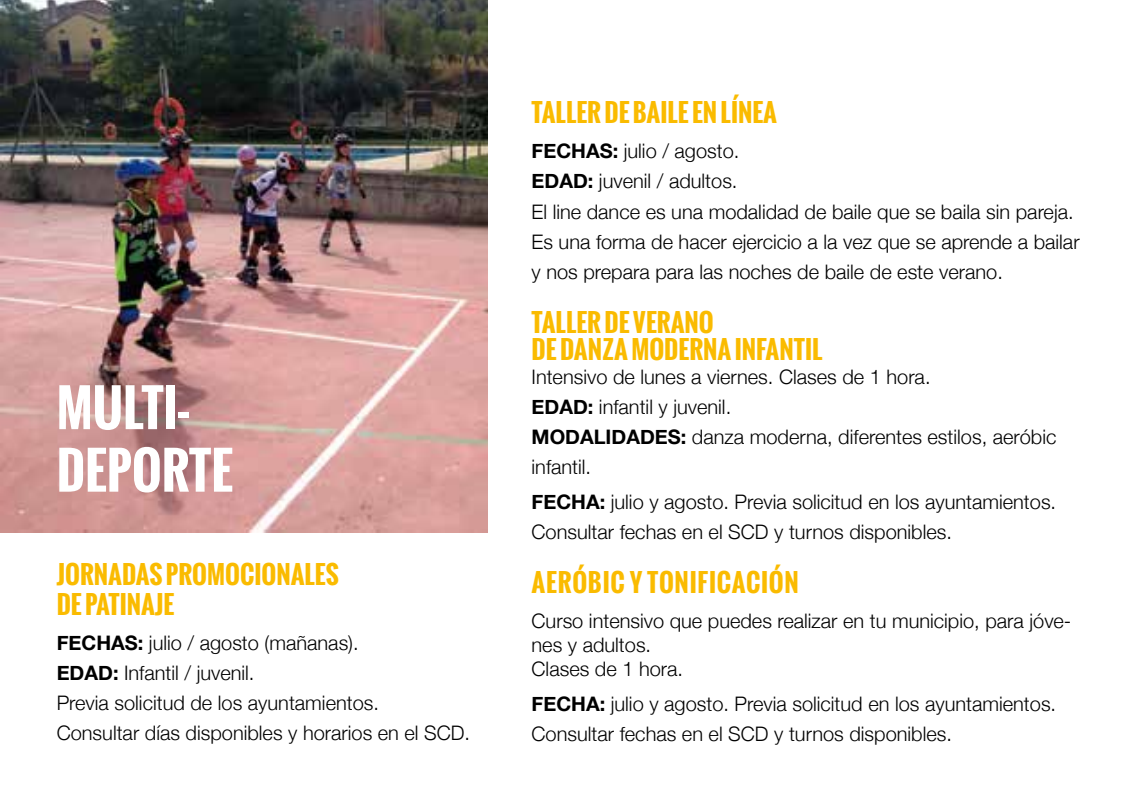
<style>
.page{position:relative;width:1134px;height:801px;background:#fff}
.page>*{position:absolute;margin:0;border:0;box-sizing:border-box;transform-origin:0 0}
.t1{font:700 50px/62.5px "Oswald";color:#fff}
.t2{font:700 25px/27.5px "Oswald";color:#fabb00}
.t3{font:700 25px "Oswald";letter-spacing:.03em;color:#fabb00}
.t4{font:300 20px/30px "Helvetica Neue";color:#000}
.s1{font-weight:700}
</style>
<div class="page">
<img style="left:0;top:0;width:487px;height:532px">
<h1 class="t1" style="left:57px;top:376px;width:178px">MULTI-<br>DEPORTE</h1>
<p class="t2" style="left:57px;top:559px;width:284px;line-height:30px">JORNADAS PROMOCIONALES<br>DE PATINAJE</p>
<p class="t4" style="left:57px;top:627px;width:415px"><span class="s1">FECHAS:</span> julio / agosto (mañanas).<br><span class="s1">EDAD:</span> Infantil / juvenil.<br>Previa solicitud de los ayuntamientos.<br>Consultar días disponibles y horarios en el SCD.</p>
<p class="t2" style="left:531px;top:99px;width:247px">TALLER DE BAILE EN LÍNEA</p>
<p class="t4" style="left:531px;top:136px;width:550px"><span class="s1">FECHAS:</span> julio / agosto.<br><span class="s1">EDAD:</span> juvenil / adultos.<br>El line dance es una modalidad de baile que se baila sin pareja.<br>Es una forma de hacer ejercicio a la vez que se aprende a bailar y nos prepara para las noches de baile de este verano.</p>
<p class="t2" style="left:531px;top:308px;width:292px">TALLER DE VERANO<br>DE DANZA MODERNA INFANTIL</p>
<p class="t4" style="left:531px;top:361px;width:526px">Intensivo de lunes a viernes. Clases de 1 hora.<br><span class="s1">EDAD:</span> infantil y juvenil.<br><span class="s1">MODALIDADES:</span> danza moderna, diferentes estilos, aeróbic infantil.</p>
<p class="t4" style="left:531px;top:486px;width:526px"><span class="s1">FECHA:</span> julio y agosto. Previa solicitud en los ayuntamientos.<br>Consultar fechas en el SCD y turnos disponibles.</p>
<p class="t3" style="left:531px;top:564px;width:269px">AERÓBIC Y TONIFICACIÓN</p>
<p class="t4" style="left:531px;top:608px;width:541px;line-height:24px">Curso intensivo que puedes realizar en tu municipio, para jóve&shy;nes y adultos.<br>Clases de 1 hora.</p>
<p class="t4" style="left:531px;top:688px;width:526px"><span class="s1">FECHA:</span> julio y agosto. Previa solicitud en los ayuntamientos.<br>Consultar fechas en el SCD y turnos disponibles.</p>
</div>
